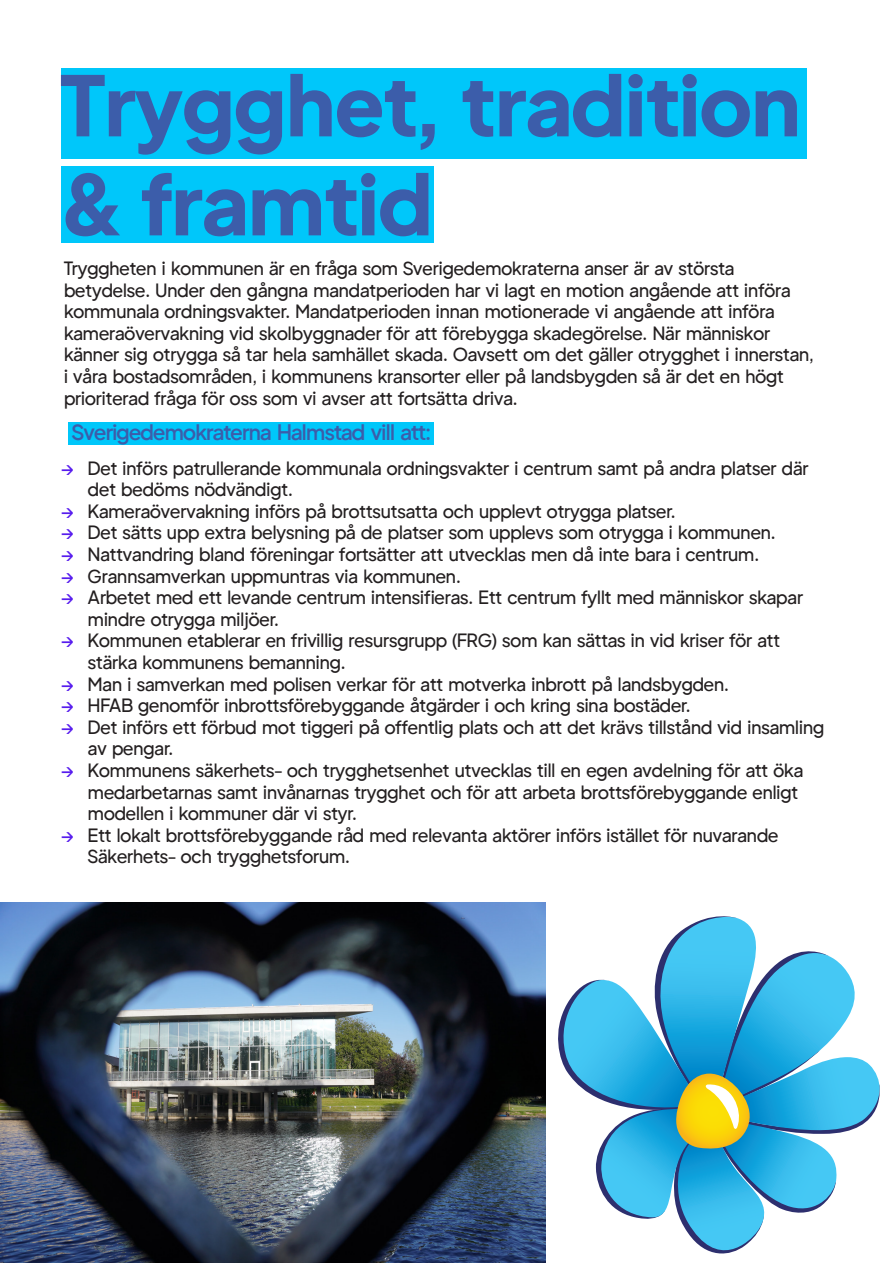
<style>
.page{position:relative;width:893px;height:1263px;background:#fff}
.page>*{position:absolute;margin:0;border:0;box-sizing:border-box;transform-origin:0 0}
.t1{font:800 82.5px/99px "Ibiza 22";letter-spacing:-.01em;color:#3c5daa}
.t2{font:600 21px "Ibiza 22";color:#3c5daa}
.SD_Rubrik{font:18px/21.6px "Ibiza 22";color:#231f20}
.s1{color:#571cee}
</style>
<div class="page">
<div style="left:68px;top:422px;width:366px;height:23px;background:#00c7fa"></div>
<div style="left:61px;top:166px;width:373px;height:76px;background:#00c7fa"></div>
<div style="left:61px;top:68px;width:745px;height:91px;background:#00c7fa"></div>
<img style="left:0;top:902px;width:546px;height:360px">
<svg style="left:558px;top:916px;width:322px;height:338px"></svg>
<img style="left:0;top:1137px;width:1px;height:124px">
<p class="t1" style="left:61px;top:49px;width:742px">Trygghet, tradition &amp; framtid</p>
<p class="SD_Rubrik" style="left:64px;top:255px;width:751px">Tryggheten i kommunen är en fråga som Sverigedemokraterna anser är av största betydelse. Under den gångna mandatperioden har vi lagt en motion angående att införa kommunala ordningsvakter. Mandatperioden innan motionerade vi angående att införa kameraövervakning vid skolbyggnader för att förebygga skadegörelse. När människor känner sig otrygga så tar hela samhället skada. Oavsett om det gäller otrygghet i innerstan, i våra bostadsområden, i kommunens kransorter eller på landsbygden så är det en högt prioriterad fråga för oss som vi avser att fortsätta driva.</p>
<p class="t2" style="left:72px;top:414px;width:360px">Sverigedemokraterna Halmstad vill att:</p>
<p class="SD_Rubrik" style="left:88px;top:455px;width:722px;text-indent:-27px"><span class="s1">→</span> Det införs patrullerande kommunala ordningsvakter i centrum samt på andra platser där det bedöms nödvändigt.</p>
<p class="SD_Rubrik" style="left:61px;top:498px;width:616px"><span class="s1">→</span> Kameraövervakning införs på brottsutsatta och upplevt otrygga platser.</p>
<p class="SD_Rubrik" style="left:61px;top:520px;width:716px"><span class="s1">→</span> Det sätts upp extra belysning på de platser som upplevs som otrygga i kommunen.</p>
<p class="SD_Rubrik" style="left:61px;top:541px;width:700px"><span class="s1">→</span> Nattvandring bland föreningar fortsätter att utvecklas men då inte bara i centrum.</p>
<p class="SD_Rubrik" style="left:61px;top:563px;width:401px"><span class="s1">→</span> Grannsamverkan uppmuntras via kommunen.</p>
<p class="SD_Rubrik" style="left:88px;top:585px;width:716px;text-indent:-27px"><span class="s1">→</span> Arbetet med ett levande centrum intensifieras. Ett centrum fyllt med människor skapar mindre otrygga miljöer.</p>
<p class="SD_Rubrik" style="left:88px;top:628px;width:693px;text-indent:-27px"><span class="s1">→</span> Kommunen etablerar en frivillig resursgrupp (FRG) som kan sättas in vid kriser för att stärka kommunens bemanning.</p>
<p class="SD_Rubrik" style="left:61px;top:671px;width:670px"><span class="s1">→</span> Man i samverkan med polisen verkar för att motverka inbrott på landsbygden.</p>
<p class="SD_Rubrik" style="left:61px;top:693px;width:631px"><span class="s1">→</span> HFAB genomför inbrottsförebyggande åtgärder i och kring sina bostäder.</p>
<p class="SD_Rubrik" style="left:88px;top:714px;width:738px;text-indent:-27px"><span class="s1">→</span> Det införs ett förbud mot tiggeri på offentlig plats och att det krävs tillstånd vid insamling av pengar.</p>
<p class="SD_Rubrik" style="left:88px;top:757px;width:717px;text-indent:-27px"><span class="s1">→</span> Kommunens säkerhets- och trygghetsenhet utvecklas till en egen avdelning för att öka medarbetarnas samt invånarnas trygghet och för att arbeta brottsförebyggande enligt modellen i kommuner där vi styr.</p>
<p class="SD_Rubrik" style="left:88px;top:822px;width:692px;text-indent:-27px"><span class="s1">→</span> Ett lokalt brottsförebyggande råd med relevanta aktörer införs istället för nuvarande<br>Säkerhets- och trygghetsforum.</p>
</div>
